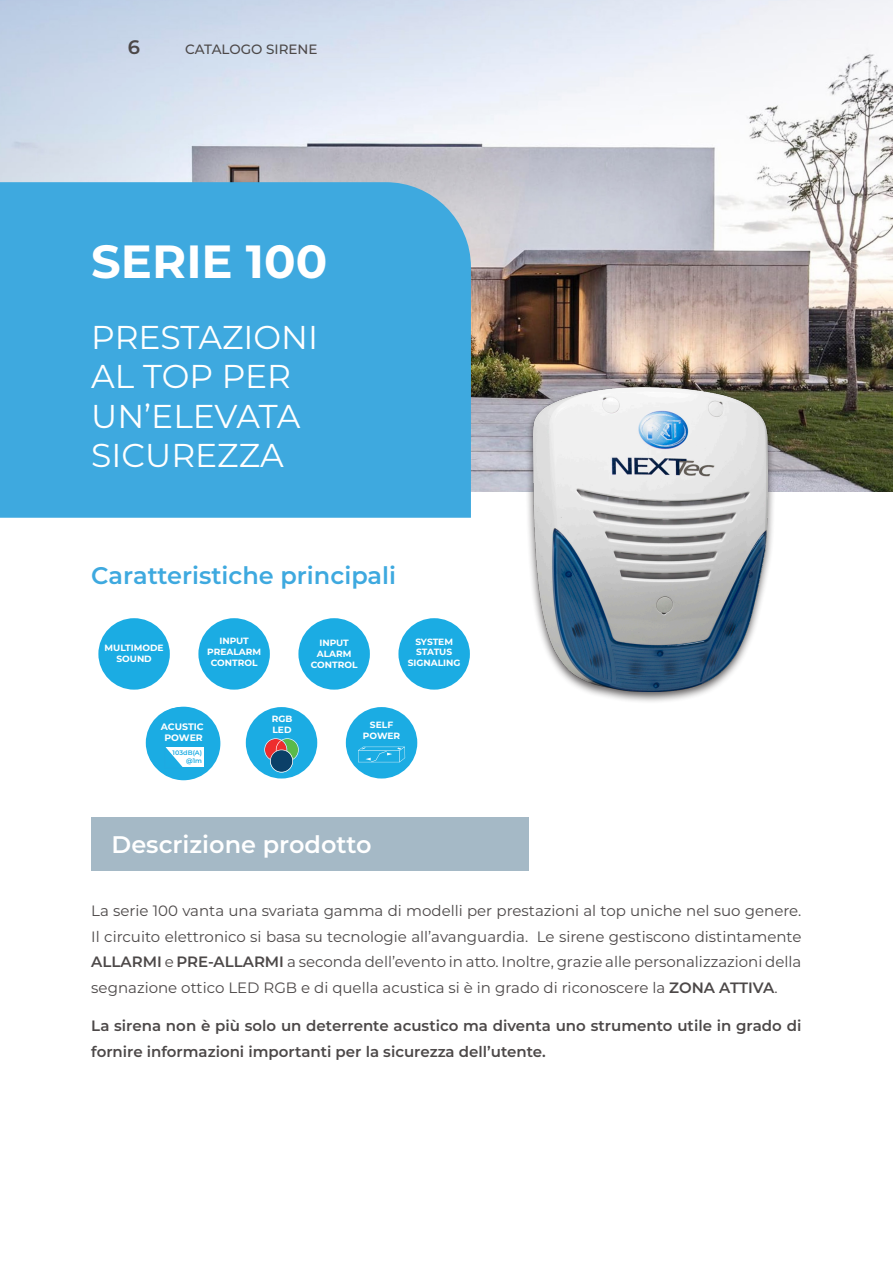
<style>
.page{position:relative;width:893px;height:1263px;background:#fff}
.page>*{position:absolute;margin:0;border:0;box-sizing:border-box;transform-origin:0 0}
.t1{font:700 46.5px "Montserrat";color:#fff}
.t2{font:33px/39.6px "Montserrat";color:#fff}
.t3{font:600 24px "Montserrat";color:#3ea9df}
.t4{font:600 24px "Montserrat";color:#fff}
.t5{font:600 19.5px "Montserrat";color:#4c4848}
.t6{font:15px/25.5px "Montserrat";color:#4c4848;text-align:justify}
.t7{font:600 15px/25.5px "Montserrat";color:#4c4848}
.t8{font:500 13.5px "Montserrat";color:#4c4848}
.t9{font:700 9.3px/11.2px "Montserrat";color:#fff;text-align:center}
.t10{font:700 9px/10.9px "Montserrat";color:#fff;text-align:center}
.t11{font:600 6.45px/8.2px "Montserrat";color:#1bace3;text-align:right}
.t12{font:600 6.3px/8.1px "Montserrat";color:#1bace3;text-align:right}
.s1{font-weight:600}
</style>
<div class="page">
<div style="left:91px;top:817px;width:438px;height:53px;background:#a5b9c6"></div>
<img style="left:0;top:0;width:893px;height:491px">
<div style="left:0;top:182px;width:471px;height:336px;background:#3ea9df"></div>
<div style="left:98px;top:618px;width:72px;height:72px;background:#1bace3;border-radius:50%"></div>
<div style="left:198px;top:618px;width:72px;height:72px;background:#1bace3;border-radius:50%"></div>
<div style="left:298px;top:618px;width:72px;height:72px;background:#1bace3;border-radius:50%"></div>
<div style="left:398px;top:618px;width:72px;height:72px;background:#1bace3;border-radius:50%"></div>
<div style="left:246px;top:707px;width:71px;height:71px;background:#1bace3;border-radius:50%"></div>
<div style="left:346px;top:707px;width:71px;height:71px;background:#1bace3;border-radius:50%"></div>
<svg style="left:358px;top:747px;width:47px;height:15px"></svg>
<svg style="left:264px;top:738px;width:35px;height:34px"></svg>
<div style="left:147px;top:707px;width:73px;height:73px;background:#1bace3;border-radius:50%"></div>
<div style="left:165px;top:747px;width:39px;height:20px;background:#fff"></div>
<svg style="left:165px;top:747px;width:18px;height:20px"></svg>
<div style="left:525px;top:383px;width:251px;height:321px;background:#231f20;opacity:.75"></div>
<img style="left:533px;top:387px;width:235px;height:304px">
<p class="t5" style="left:128px;top:33px;width:14px">6</p>
<p class="t8" style="left:185px;top:40px;width:134px">CATALOGO SIRENE</p>
<p class="t1" style="left:91px;top:228px;width:238px">SERIE 100</p>
<p class="t2" style="left:91px;top:316px;width:228px">PRESTAZIONI<br>AL TOP PER<br>UN’ELEVATA<br>SICUREZZA</p>
<p class="t3" style="left:91px;top:558px;width:306px">Caratteristiche principali</p>
<p class="t10" style="left:105px;top:642px;width:61px">MULTIMODE<br>SOUND</p>
<p class="t10" style="left:207px;top:635px;width:56px">INPUT<br>PREALARM<br>CONTROL</p>
<p class="t10" style="left:311px;top:637px;width:48px">INPUT<br>ALARM<br>CONTROL</p>
<p class="t10" style="left:408px;top:635px;width:54px">SYSTEM<br>STATUS<br>SIGNALING</p>
<p class="t10" style="left:159px;top:720px;width:43px">ACUSTIC</p>
<p class="t9" style="left:161px;top:720px;width:45px">ACUSTIC<br>POWER</p>
<p class="t11" style="left:173px;top:748px;width:31px">103dB(A) @1m</p>
<p class="t10" style="left:163px;top:731px;width:39px">POWER</p>
<p class="t12" style="left:171px;top:747px;width:30px">107dB(A) @1m</p>
<p class="t10" style="left:272px;top:713px;width:22px">RGB</p>
<p class="t10" style="left:272px;top:724px;width:21px">LED</p>
<p class="t10" style="left:363px;top:719px;width:39px">SELF<br>POWER</p>
<p class="t4" style="left:112px;top:827px;width:262px">Descrizione prodotto</p>
<p class="t6" style="left:91px;top:898px;width:712px">La serie 100 vanta una svariata gamma di modelli per prestazioni al top uniche nel suo genere.<br>Il circuito elettronico si basa su tecnologie all’avanguardia. Le sirene gestiscono distintamente <span class="s1">ALLARMI</span> e <span class="s1">PRE-ALLARMI</span> a seconda dell’evento in atto. Inoltre, grazie alle personalizzazioni della segnazione ottico LED RGB e di quella acustica si è in grado di riconoscere la <span class="s1">ZONA ATTIVA</span>.</p>
<p class="t7" style="left:91px;top:1012px;width:711px">La sirena non è più solo un deterrente acustico ma diventa uno strumento utile in grado di fornire informazioni importanti per la sicurezza dell’utente.</p>
</div>
